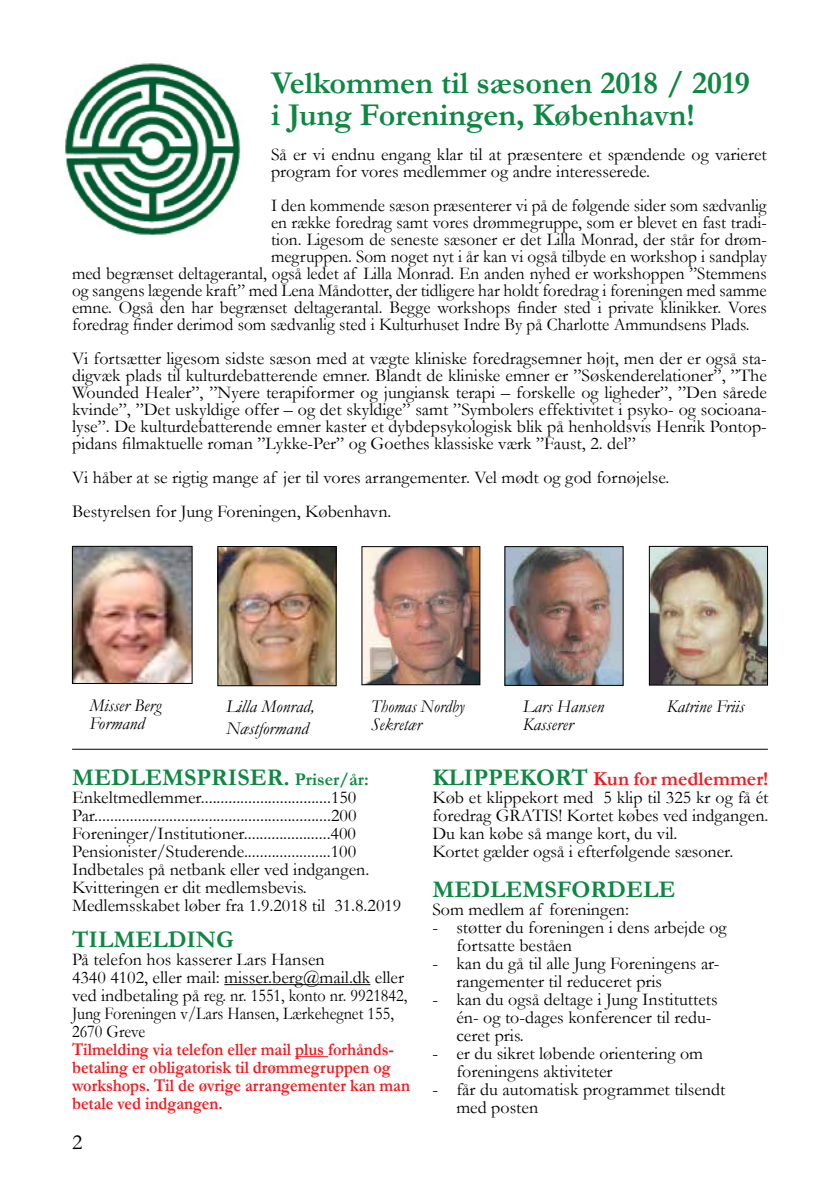
<style>
.page{position:relative;width:840px;height:1191px;background:#fff}
.page>*{position:absolute;margin:0;border:0;box-sizing:border-box;transform-origin:0 0}
.t1{font:700 32px/32px "Garamond";color:#0e8743}
.t2{font:700 24px "Garamond";color:#0e8743}
.t3{font:22px "Garamond";color:#000}
.t4{font:700 20px "Garamond";color:#ed1d24}
.t5{font:18px/18px "Garamond";color:#000}
.t6{font:18px "Garamond";color:#000;scale:.96 1}
.t7{font:700 18px/18px "Garamond";color:#ed1d24;scale:.9 1}
.t8{font:italic 18px/18px "Garamond";color:#000}
.t9{font:italic 18px/18px "Garamond";color:#000;scale:.94 1}
.s1{font-size:18px}
.s2{font-size:24px;color:#0e8743}
</style>
<div class="page">
<img style="left:65px;top:63px;width:176px;height:172px">
<img style="left:363px;top:548px;width:115px;height:135px">
<div style="left:361px;top:546px;width:119px;height:139px;border:1px solid #000"></div>
<hr style="left:72px;top:749px;width:695px;height:1px;background:#000">
<hr style="left:224px;top:984px;width:146px;height:1px;background:#000">
<hr style="left:295px;top:1056px;width:33px;height:1px;background:#ed1d24">
<img style="left:506px;top:548px;width:115px;height:135px">
<img style="left:650px;top:548px;width:115px;height:135px">
<div style="left:648px;top:546px;width:119px;height:139px;border:1px solid #000"></div>
<img style="left:74px;top:548px;width:116px;height:134px">
<div style="left:72px;top:546px;width:120px;height:138px;border:1px solid #000"></div>
<img style="left:219px;top:548px;width:115px;height:136px">
<div style="left:217px;top:546px;width:119px;height:140px;border:1px solid #000"></div>
<h1 class="t1" style="left:271px;top:67px;width:480px">Velkommen til sæsonen 2018 / 2019 i Jung Foreningen, København!</h1>
<p class="t5" style="left:271px;top:145px;width:497px;line-height:17px">Så er vi endnu engang klar til at præsentere et spændende og varieret program for vores medlemmer og andre interesserede.</p>
<p class="t6" style="left:271px;top:193px;width:517px">I den kommende sæson præsenterer vi på de følgende sider som sædvanlig</p>
<p class="t6" style="left:271px;top:210px;width:517px">en række foredrag samt vores drømmegruppe, som er blevet en fast tradi-</p>
<p class="t6" style="left:271px;top:227px;width:517px">tion. Ligesom de seneste sæsoner er det Lilla Monrad, der står for drøm-</p>
<p class="t6" style="left:271px;top:244px;width:517px">megruppen. Som noget nyt i år kan vi også tilbyde en workshop i sandplay</p>
<p class="t6" style="left:72px;top:261px;width:724px">med begrænset deltagerantal, også ledet af Lilla Monrad. En anden nyhed er workshoppen ”Stemmens</p>
<p class="t6" style="left:72px;top:278px;width:724px">og sangens lægende kraft” med Lena Måndotter, der tidligere har holdt foredrag i foreningen med samme</p>
<p class="t6" style="left:72px;top:295px;width:724px">emne. Også den har begrænset deltagerantal. Begge workshops finder sted i private klinikker. Vores</p>
<p class="t6" style="left:72px;top:312px;width:707px">foredrag finder derimod som sædvanlig sted i Kulturhuset Indre By på Charlotte Ammundsens Plads.</p>
<p class="t5" style="left:72px;top:349px;width:696px;line-height:17px;text-align:justify">Vi fortsætter ligesom sidste sæson med at vægte kliniske foredragsemner højt, men der er også sta&shy;digvæk plads til kulturdebatterende emner. Blandt de kliniske emner er ”Søskenderelationer”, ”The Wounded Healer”, ”Nyere terapiformer og jungiansk terapi – forskelle og ligheder”, ”Den sårede kvinde”, ”Det uskyldige offer – og det skyldige” samt ”Symbolers effektivitet i psyko- og socioana&shy;lyse”. De kulturdebatterende emner kaster et dybdepsykologisk blik på henholdsvis Henrik Pontop&shy;pidans filmaktuelle roman ”Lykke-Per” og Goethes klassiske værk ”Faust, 2. del”</p>
<p class="t5" style="left:72px;top:460px;width:598px;line-height:34px">Vi håber at se rigtig mange af jer til vores arrangementer. Vel mødt og god fornøjelse.<br>Bestyrelsen for Jung Foreningen, København.</p>
<p class="t8" style="left:89px;top:696px;width:73px">Misser Berg<br>Formand</p>
<p class="t8" style="left:226px;top:695px;width:90px;line-height:21.6px">Lilla Monrad,<br>Næstformand</p>
<p class="t9" style="left:371px;top:697px;width:101px">Thomas Nordby<br>Sekretær</p>
<p class="t8" style="left:666px;top:697px;width:79px">Katrine Friis</p>
<p class="t8" style="left:522px;top:696px;width:83px">Lars Hansen<br>Kasserer</p>
<h2 class="t2" style="left:72px;top:761px;width:298px">MEDLEMSPRISER. <span class="s1">Priser/år:</span></h2>
<p class="t5" style="left:72px;top:788px;width:330px">Enkeltmedlemmer.................................150<br>Par............................................................200<br>Foreninger/Institutioner......................400<br>Pensionister/Studerende......................100<br>Indbetales på netbank eller ved indgangen.<br>Kvitteringen er dit medlemsbevis.<br>Medlemsskabet løber fra 1.9.2018 til 31.8.2019</p>
<h2 class="t2" style="left:72px;top:923px;width:163px">TILMELDING</h2>
<p class="t5" style="left:72px;top:950px;width:336px">På telefon hos kasserer Lars Hansen<br>4340 4102, eller mail: misser.berg@mail.dk eller ved indbetaling på reg. nr. 1551, konto nr. 9921842, Jung Foreningen v/Lars Hansen, Lærkehegnet 155, 2670 Greve</p>
<p class="t7" style="left:72px;top:1040px;width:377px">Tilmelding via telefon eller mail plus forhånds&shy;betaling er obligatorisk til drømmegruppen og workshops. Til de øvrige arrangementer kan man betale ved indgangen.</p>
<p class="t3" style="left:72px;top:1127px;width:12px">2</p>
<p class="t4" style="left:432px;top:765px;width:337px"><span class="s2">KLIPPEKORT</span> Kun for medlemmer!</p>
<p class="t5" style="left:432px;top:788px;width:337px">Køb et klippekort med 5 klip til 325 kr og få ét foredrag GRATIS! Kortet købes ved indgangen.<br>Du kan købe så mange kort, du vil.<br>Kortet gælder også i efterfølgende sæsoner.</p>
<h2 class="t2" style="left:432px;top:873px;width:244px">MEDLEMSFORDELE</h2>
<p class="t5" style="left:432px;top:900px;width:198px">Som medlem af foreningen:</p>
<p class="t5" style="left:456px;top:918px;width:272px;text-indent:-24px">- støtter du foreningen i dens arbejde og fortsatte beståen</p>
<p class="t5" style="left:456px;top:954px;width:264px;text-indent:-24px">- kan du gå til alle Jung Foreningens ar&shy;rangementer til reduceret pris</p>
<p class="t5" style="left:456px;top:990px;width:263px;text-indent:-24px">- kan du også deltage i Jung Instituttets én- og to-dages konferencer til redu&shy;ceret pris.</p>
<p class="t5" style="left:456px;top:1044px;width:248px;text-indent:-24px">- er du sikret løbende orientering om foreningens aktiviteter</p>
<p class="t5" style="left:456px;top:1080px;width:270px;text-indent:-24px">- får du automatisk programmet tilsendt med posten</p>
</div>
